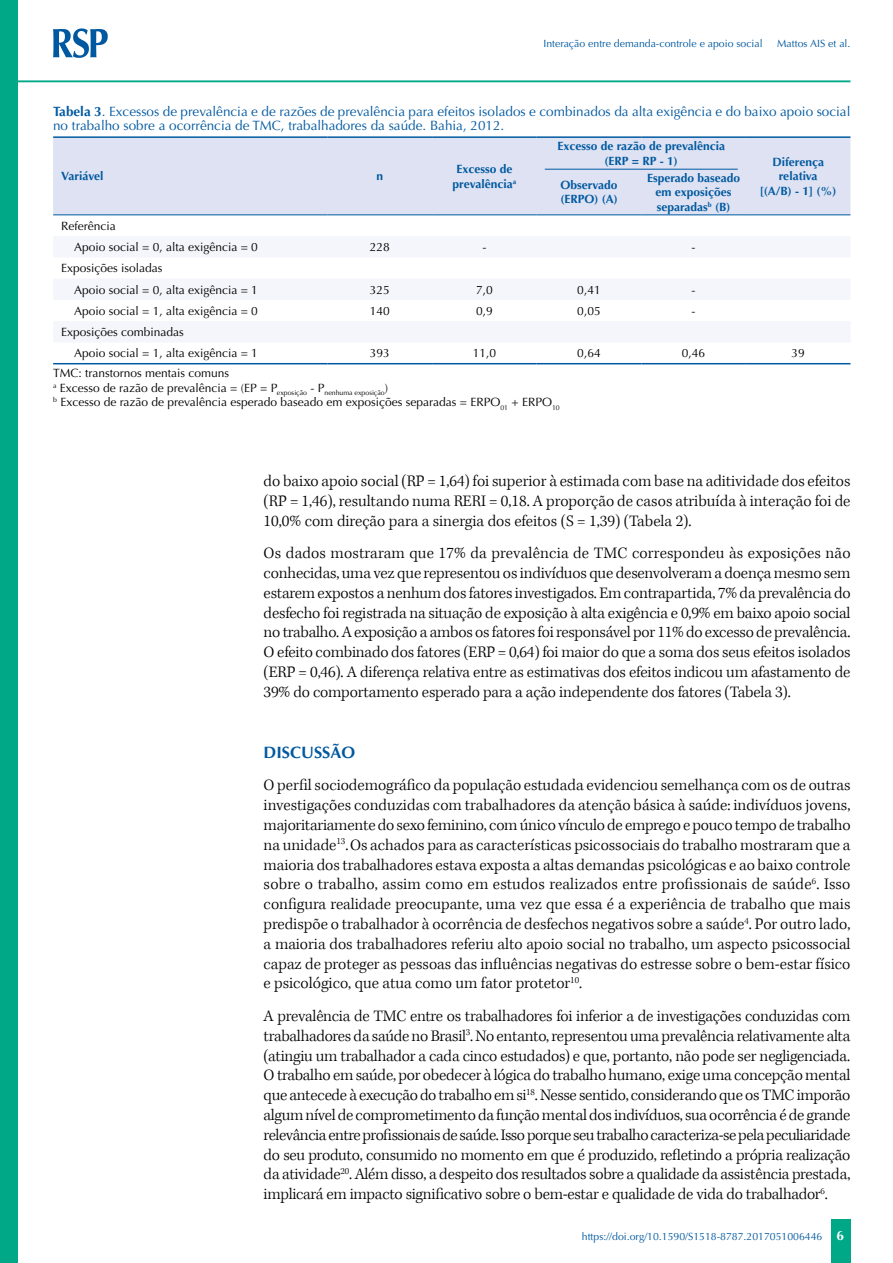
<style>
.page{position:relative;width:893px;height:1263px;background:#fff}
.page>*{position:absolute;margin:0;border:0;box-sizing:border-box;transform-origin:0 0}
.t1{font:300 16.5px/19.8px "Kepler Std";letter-spacing:-.005em;color:#000;text-align:justify}
.t2{font:700 16.5px "Optima";color:#0059a0}
.t3{font:13.5px/14.2px "Optima";color:#0059a0}
.t4{font:700 13.5px "Optima";color:#fff}
.t5{font:12px/21.3px "Optima";color:#000}
.t6{font:700 12px/14.4px "Optima";color:#0059a0;text-align:center}
.t7{font:10.5px "Optima";color:#0059a0}
.s1{font-weight:700}
</style>
<div class="page">
<div style="left:831px;top:1220px;width:20px;height:43px;background:#00a887"></div>
<div style="left:0;top:0;width:18px;height:1263px;background:#00a887"></div>
<svg style="left:53px;top:28px;width:55px;height:30px"></svg>
<hr style="left:18px;top:80px;width:832px;height:2px;background:#00a887">
<div style="left:53px;top:138px;width:797px;height:76px;background:#dee2f2"></div>
<svg style="left:54px;top:237px;width:796px;height:105px;fill:#f4f6fb"></svg>
<hr style="left:53px;top:363px;width:275px;height:1px;background:#0059a0">
<hr style="left:328px;top:363px;width:104px;height:1px;background:#0059a0">
<hr style="left:432px;top:363px;width:105px;height:1px;background:#0059a0">
<hr style="left:537px;top:363px;width:104px;height:1px;background:#0059a0">
<hr style="left:641px;top:363px;width:105px;height:1px;background:#0059a0">
<hr style="left:746px;top:363px;width:104px;height:1px;background:#0059a0">
<hr style="left:53px;top:136px;width:275px;height:2px;background:#0059a0">
<hr style="left:328px;top:136px;width:104px;height:2px;background:#0059a0">
<hr style="left:432px;top:136px;width:105px;height:2px;background:#0059a0">
<hr style="left:537px;top:136px;width:104px;height:2px;background:#0059a0">
<hr style="left:641px;top:136px;width:105px;height:2px;background:#0059a0">
<hr style="left:746px;top:136px;width:104px;height:2px;background:#0059a0">
<hr style="left:53px;top:214px;width:275px;height:1px;background:#0059a0">
<hr style="left:328px;top:214px;width:104px;height:1px;background:#0059a0">
<hr style="left:432px;top:214px;width:105px;height:1px;background:#0059a0">
<hr style="left:537px;top:214px;width:104px;height:1px;background:#0059a0">
<hr style="left:641px;top:214px;width:105px;height:1px;background:#0059a0">
<hr style="left:746px;top:214px;width:104px;height:1px;background:#0059a0">
<hr style="left:545px;top:169px;width:193px;height:1px;background:#0059a0">
<p class="t7" style="left:543px;top:37px;width:221px">Interação entre demanda-controle e apoio social</p>
<p class="t7" style="left:777px;top:37px;width:75px">Mattos AIS et al.</p>
<p class="t3" style="left:53px;top:105px;width:799px"><span class="s1">Tabela 3</span>. Excessos de prevalência e de razões de prevalência para efeitos isolados e combinados da alta exigência e do baixo apoio social no trabalho sobre a ocorrência de TMC, trabalhadores da saúde. Bahia, 2012.</p>
<p class="t6" style="left:61px;top:169px;width:44px">Variável</p>
<p class="t6" style="left:376px;top:169px;width:8px">n</p>
<p class="t6" style="left:453px;top:162px;width:65px">Excesso de prevalência<sup>a</sup></p>
<p class="t6" style="left:557px;top:139px;width:169px">Excesso de razão de prevalência (ERP = RP - 1)</p>
<p class="t6" style="left:760px;top:155px;width:78px">Diferença relativa<br>[(A/B) - 1] (%)</p>
<p class="t6" style="left:560px;top:178px;width:59px;text-align:left">Observado (ERPO) (A)</p>
<p class="t6" style="left:647px;top:171px;width:95px">Esperado baseado em exposições separadas<sup>b</sup> (B)</p>
<p class="t5" style="left:74px;top:215px;width:185px;text-indent:-13px">Referência<br>Apoio social = 0, alta exigência = 0</p>
<p class="t5" style="left:74px;top:258px;width:185px;text-indent:-13px">Exposições isoladas<br>Apoio social = 0, alta exigência = 1</p>
<p class="t5" style="left:370px;top:237px;width:22px">228</p>
<p class="t5" style="left:482px;top:237px;width:5px">-</p>
<p class="t5" style="left:692px;top:237px;width:5px">-</p>
<p class="t5" style="left:370px;top:279px;width:22px">325</p>
<p class="t5" style="left:476px;top:279px;width:18px">7,0</p>
<p class="t5" style="left:577px;top:279px;width:25px">0,41</p>
<p class="t5" style="left:692px;top:279px;width:5px">-</p>
<p class="t5" style="left:74px;top:300px;width:185px">Apoio social = 1, alta exigência = 0</p>
<p class="t5" style="left:370px;top:300px;width:22px">140</p>
<p class="t5" style="left:476px;top:300px;width:18px">0,9</p>
<p class="t5" style="left:577px;top:300px;width:25px">0,05</p>
<p class="t5" style="left:692px;top:300px;width:5px">-</p>
<p class="t5" style="left:74px;top:322px;width:185px;text-indent:-13px">Exposições combinadas<br>Apoio social = 1, alta exigência = 1</p>
<p class="t5" style="left:370px;top:343px;width:22px">393</p>
<p class="t5" style="left:473px;top:343px;width:25px">11,0</p>
<p class="t5" style="left:577px;top:343px;width:25px">0,64</p>
<p class="t5" style="left:682px;top:343px;width:25px">0,46</p>
<p class="t5" style="left:791px;top:343px;width:15px">39</p>
<p class="t5" style="left:53px;top:366px;width:508px;line-height:14.4px">TMC: transtornos mentais comuns<br><sup>a</sup> Excesso de razão de prevalência = (EP = P<sub>exposição</sub> - P<sub>nenhuma</sub> <sub>exposição</sub>)<br><sup>b</sup> Excesso de razão de prevalência esperado baseado em exposições separadas = ERPO<sub>01</sub> + ERPO<sub>10</sub></p>
<p class="t1" style="left:264px;top:472px;width:588px">do baixo apoio social (RP = 1,64) foi superior à estimada com base na aditividade dos efeitos (RP = 1,46), resultando numa RERI = 0,18. A proporção de casos atribuída à interação foi de 10,0% com direção para a sinergia dos efeitos (S = 1,39) (Tabela 2).</p>
<p class="t1" style="left:264px;top:544px;width:588px">Os dados mostraram que 17% da prevalência de TMC correspondeu às exposições não conhecidas, uma vez que representou os indivíduos que desenvolveram a doença mesmo sem estarem expostos a nenhum dos fatores investigados. Em contrapartida, 7% da prevalência do desfecho foi registrada na situação de exposição à alta exigência e 0,9% em baixo apoio social no trabalho. A exposição a ambos os fatores foi responsável por 11% do excesso de prevalência.<br>O efeito combinado dos fatores (ERP = 0,64) foi maior do que a soma dos seus efeitos isolados (ERP = 0,46). A diferença relativa entre as estimativas dos efeitos indicou um afastamento de 39% do comportamento esperado para a ação independente dos fatores (Tabela 3).</p>
<p class="t2" style="left:264px;top:743px;width:93px">DISCUSSÃO</p>
<p class="t1" style="left:264px;top:776px;width:588px">O perfil sociodemográfico da população estudada evidenciou semelhança com os de outras investigações conduzidas com trabalhadores da atenção básica à saúde: indivíduos jovens, majoritariamente do sexo feminino, com único vínculo de emprego e pouco tempo de trabalho na unidade<sup>13</sup>.Os achados para as características psicossociais do trabalho mostraram que a maioria dos trabalhadores estava exposta a altas demandas psicológicas e ao baixo controle sobre o trabalho, assim como em estudos realizados entre profissionais de saúde<sup>6</sup>. Isso configura realidade preocupante, uma vez que essa é a experiência de trabalho que mais predispõe o trabalhador à ocorrência de desfechos negativos sobre a saúde<sup>4</sup>. Por outro lado, a maioria dos trabalhadores referiu alto apoio social no trabalho, um aspecto psicossocial capaz de proteger as pessoas das influências negativas do estresse sobre o bem-estar físico e psicológico, que atua como um fator protetor<sup>10</sup>.</p>
<p class="t1" style="left:264px;top:1006px;width:588px">A prevalência de TMC entre os trabalhadores foi inferior a de investigações conduzidas com trabalhadores da saúde no Brasil<sup>3</sup>. No entanto, representou uma prevalência relativamente alta (atingiu um trabalhador a cada cinco estudados) e que, portanto, não pode ser negligenciada.<br>O trabalho em saúde, por obedecer à lógica do trabalho humano, exige uma concepção mental que antecede à execução do trabalho em si<sup>18</sup>. Nesse sentido, considerando que os TMC imporão algum nível de comprometimento da função mental dos indivíduos, sua ocorrência é de grande relevância entre profissionais de saúde. Isso porque seu trabalho caracteriza-se pela peculiaridade do seu produto, consumido no momento em que é produzido, refletindo a própria realização da atividade<sup>20</sup>. Além disso, a despeito dos resultados sobre a qualidade da assistência prestada, implicará em impacto significativo sobre o bem-estar e qualidade de vida do trabalhador<sup>6</sup>.</p>
<p class="t7" style="left:582px;top:1230px;width:242px">https://doi.org/10.1590/S1518-8787.2017051006446</p>
<p class="t4" style="left:836px;top:1227px;width:9px">6</p>
</div>
